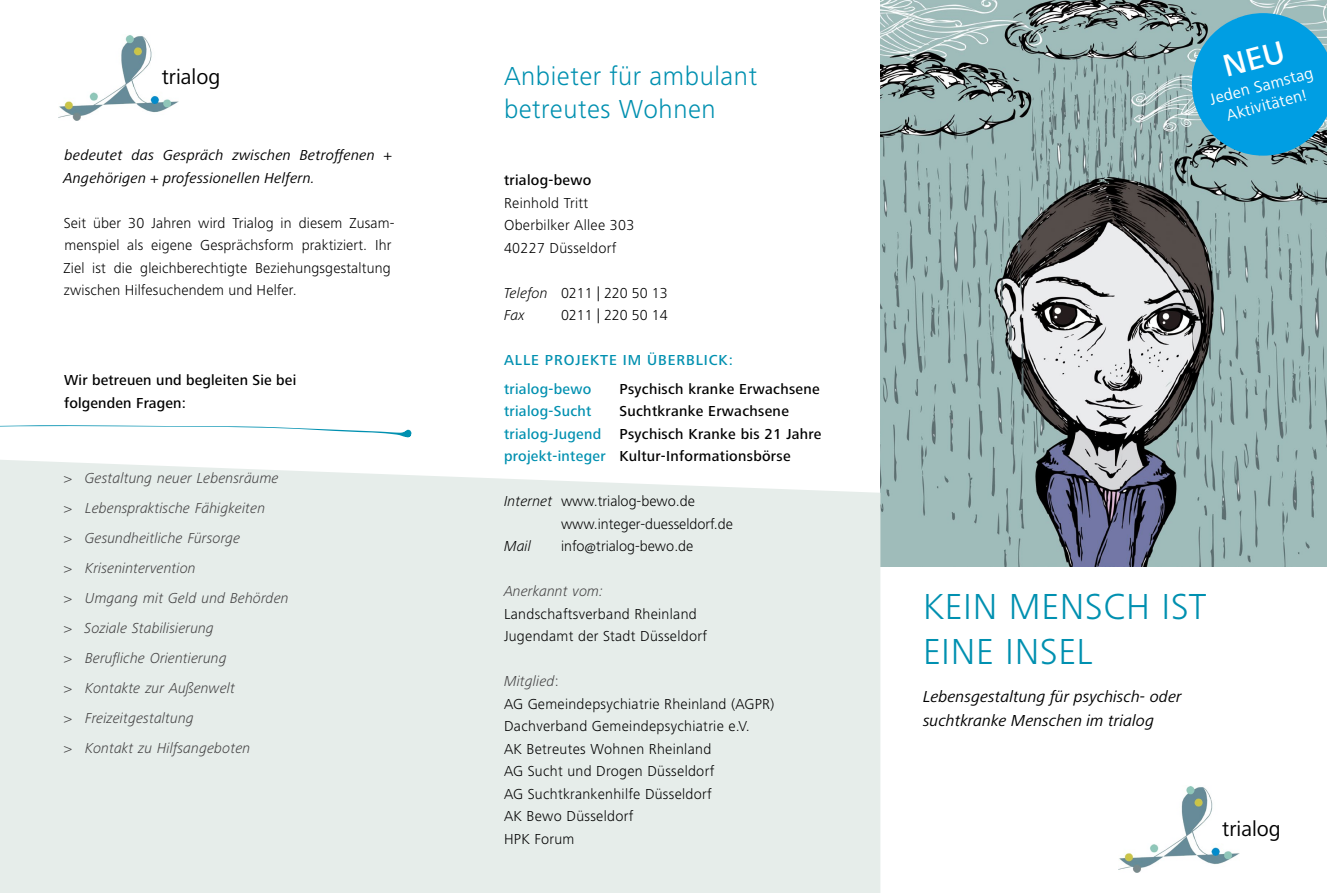
<style>
.page{position:relative;width:1327px;height:893px;background:#fff}
.page>*{position:absolute;margin:0;border:0;box-sizing:border-box;transform-origin:0 0}
.t1{font:300 37.5px/45px "Frutiger Next LT";letter-spacing:.02em;color:#0090b0}
.t2{font:300 27px/33px "Frutiger Next LT";letter-spacing:.02em;color:#0090b0}
.t3{font:21.75px "Frutiger Next LT";color:#000}
.t4{font:italic 16.5px/24px "Frutiger Next LT";color:#000}
.t5{font:16.5px/19.8px "Frutiger Next LT";color:#fff;text-align:center}
.t6{font:300 15px/22.5px "Frutiger Next LT";letter-spacing:.02em;color:#000}
.t7{font:italic 300 15px/30px "Frutiger Next LT";color:#434243}
.t8{font:500 15px/22.5px "Frutiger Next LT";letter-spacing:.02em;color:#000}
.t9{font:300 15px/22.5px "Frutiger Next LT";color:#000}
.t10{font:italic 15px/22.5px "Frutiger Next LT";letter-spacing:.01em;color:#000}
.t11{font:500 15px/28.5px "Frutiger Next LT";letter-spacing:.06em;color:#0090b0}
.t12{font:500 15px "Frutiger Next LT";letter-spacing:.035em;color:#0090b0}
.t13{font:italic 300 15px "Frutiger Next LT";color:#000}
.s1{font-style:italic}
.s2{color:#0090b0}
.s3{font-style:italic;color:#434243}
.s4{color:#434243}
</style>
<div class="page">
<img style="left:880px;top:0;width:446px;height:566px">
<div style="left:0;top:460px;width:880px;height:433px;background:#e6edea"></div>
<svg style="left:0;top:425px;width:411px;height:13px"></svg>
<img style="left:1119px;top:786px;width:120px;height:86px">
<img style="left:58px;top:35px;width:121px;height:86px">
<svg style="left:1192px;top:13px;width:134px;height:143px;background:#1a9ed5"></svg>
<h3 class="t3" style="left:162px;top:65px;width:60px">trialog</h3>
<p class="t10" style="left:63px;top:144px;width:330px">bedeutet das Gespräch zwischen Betroffenen +<br>Angehörigen + professionellen Helfern.</p>
<p class="t6" style="left:63px;top:212px;width:332px">Seit über 30 Jahren wird Trialog in diesem Zusam&shy;menspiel als eigene Gesprächsform praktiziert. Ihr Ziel ist die gleichberechtigte Beziehungsgestaltung zwischen Hilfesuchendem und Helfer.</p>
<p class="t8" style="left:64px;top:369px;width:234px">Wir betreuen und begleiten Sie bei folgenden Fragen:</p>
<p class="t7" style="left:64px;top:463px;width:226px">&gt; Gestaltung neuer Lebensräume &gt; Lebenspraktische Fähigkeiten<br>&gt; Gesundheitliche Fürsorge<br>&gt; Krisenintervention<br>&gt; Umgang mit Geld und Behörden &gt; Soziale Stabilisierung<br>&gt; Berufliche Orientierung<br>&gt; Kontakte zur Außenwelt<br>&gt; Freizeitgestaltung<br>&gt; Kontakt zu Hilfsangeboten</p>
<h2 class="t2" style="left:504px;top:59px;width:255px">Anbieter für ambulant betreutes Wohnen</h2>
<p class="t8" style="left:504px;top:169px;width:89px">trialog-bewo</p>
<p class="t6" style="left:504px;top:191px;width:132px">Reinhold Tritt<br>Oberbilker Allee 303<br>40227 Düsseldorf</p>
<p class="t9" style="left:504px;top:281px;width:165px"><span class="s1">Telefon</span> 0211 | 220 50 13<br><span class="s1">Fax</span></p>
<p class="t9" style="left:561px;top:304px;width:108px">0211 | 220 50 14</p>
<p class="t11" style="left:504px;top:346px;width:230px">ALLE PROJEKTE IM ÜBERBLICK: trialog-bewo</p>
<p class="t8" style="left:619px;top:377px;width:202px">Psychisch kranke Erwachsene</p>
<p class="t8" style="left:504px;top:400px;width:319px;text-indent:116px">Suchtkranke Erwachsene <span class="s2">trialog-Jugend</span> Psychisch Kranke bis 21 Jahre <span class="s2">projekt-integer</span> Kultur-Informationsbörse</p>
<p class="t9" style="left:561px;top:490px;width:173px;text-indent:-57px"><span class="s1">Internet</span> www.trialog-bewo.de www.integer-duesseldorf.de</p>
<p class="t13" style="left:504px;top:538px;width:29px">Mail</p>
<p class="t9" style="left:561px;top:535px;width:134px">info@trialog-bewo.de</p>
<p class="t7" style="left:504px;top:576px;width:101px">Anerkannt vom:</p>
<p class="t6" style="left:504px;top:602px;width:204px">Landschaftsverband Rheinland<br>Jugendamt der Stadt Düsseldorf</p>
<p class="t6" style="left:504px;top:670px;width:272px"><span class="s3">Mitglied</span><span class="s4">:<br></span>AG Gemeindepsychiatrie Rheinland (AGPR)<br>Dachverband Gemeindepsychiatrie e.V.<br>AK Betreutes Wohnen Rheinland<br>AG Sucht und Drogen Düsseldorf<br>AG Suchtkrankenhilfe Düsseldorf<br>AK Bewo Düsseldorf<br>HPK Forum</p>
<p class="t12" style="left:504px;top:403px;width:89px">trialog-Sucht</p>
<p class="t5" style="left:1207px;top:90px;width:108px;rotate:-15deg">Jeden Samstag<br>Aktivitäten!</p>
<h1 class="t1" style="left:923px;top:584px;width:285px">KEIN MENSCH IST<br>EINE INSEL</h1>
<p class="t4" style="left:923px;top:684px;width:260px">Lebensgestaltung für psychisch- oder suchtkranke Menschen im trialog</p>
<h3 class="t3" style="left:1222px;top:817px;width:60px">trialog</h3>
</div>
